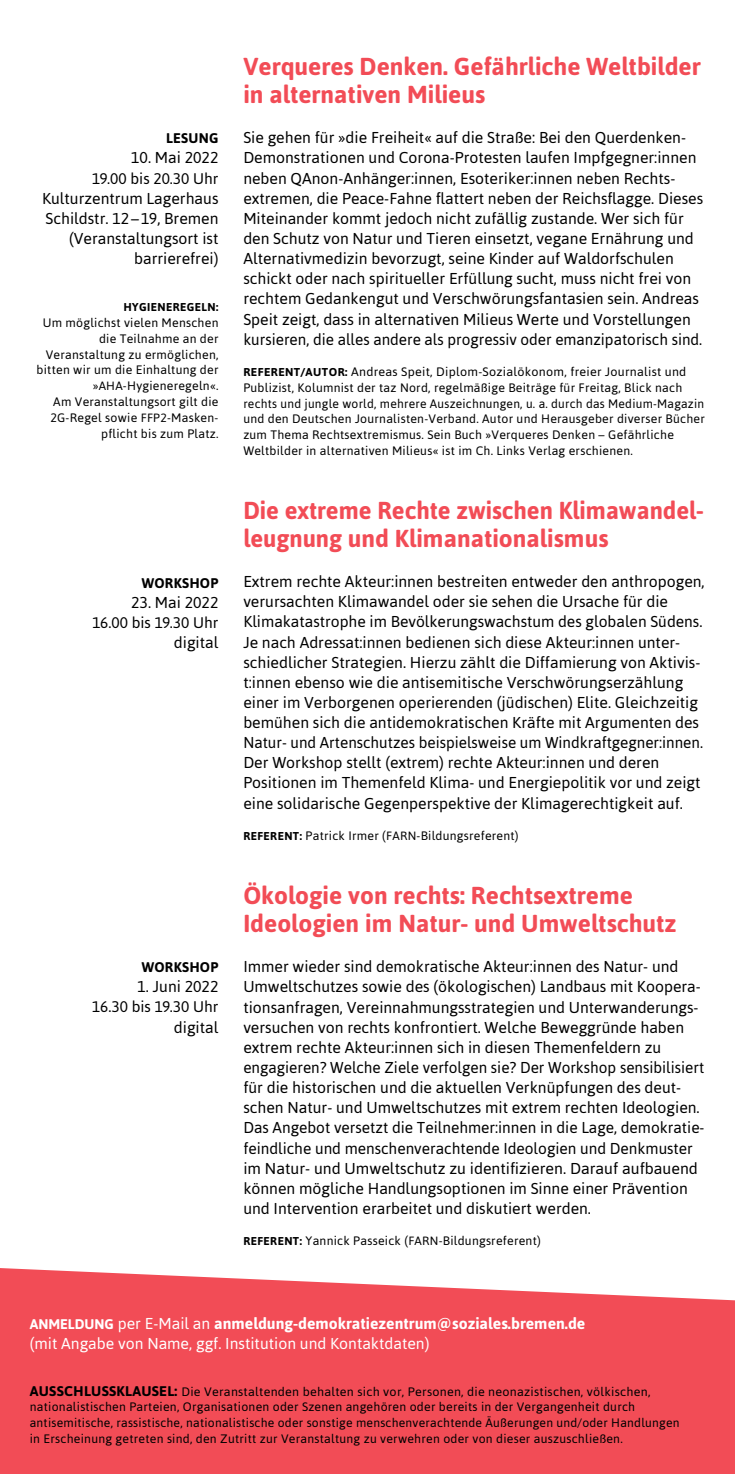
<style>
.page{position:relative;width:735px;height:1474px;background:#fff}
.page>*{position:absolute;margin:0;border:0;box-sizing:border-box;transform-origin:0 0}
.t1{font:700 24.5px/28px "Asap";color:#f24c56}
.t2{font:15.75px/20.1px "Asap";color:#000}
.t3{font:15.75px/20.1px "Asap";color:#fff}
.t4{font:15.4px "Asap";color:#000}
.t5{font:700 14px "Asap";letter-spacing:.02em;color:#000}
.t6{font:12.25px/15.8px "Asap";letter-spacing:.02em;color:#000}
.t7{font:700 11.38px "Asap";letter-spacing:.04em;color:#000}
.s1{font-size:11.9px}
.s2{font-weight:700;font-size:11.38px}
.s3{font-weight:700;font-size:14px}
.s4{font-weight:700}
</style>
<div class="page">
<svg style="left:0;top:1268px;width:734px;height:205px;fill:#f24c56"></svg>
<p class="t5" style="left:166px;top:130px;width:54px">LESUNG</p>
<p class="t2" style="left:131px;top:148px;width:89px">10. Mai 2022</p>
<p class="t4" style="left:92px;top:169px;width:128px">19.00 bis 20.30 Uhr</p>
<p class="t2" style="left:42px;top:188px;width:178px;text-align:right">Kulturzentrum Lagerhaus<br>Schildstr. 12–19, Bremen (Veranstaltungsort ist barrierefrei)</p>
<p class="t7" style="left:123px;top:301px;width:97px">HYGIENEREGELN:</p>
<p class="t6" style="left:37px;top:315px;width:183px;text-align:right">Um möglichst vielen Menschen die Teilnahme an der<br>Veranstaltung zu ermöglichen, bitten wir um die Einhaltung der »<span class="s1">AHA</span>-Hygieneregeln«.<br>Am Veranstaltungsort gilt die<br>2G-Regel sowie <span class="s1">FFP2</span>-Masken&shy;pflicht bis zum Platz.</p>
<p class="t5" style="left:142px;top:574px;width:78px">WORKSHOP</p>
<p class="t2" style="left:131px;top:592px;width:89px">23. Mai 2022</p>
<p class="t4" style="left:93px;top:613px;width:127px">16.00 bis 19.30 Uhr</p>
<p class="t2" style="left:174px;top:632px;width:46px">digital</p>
<p class="t5" style="left:142px;top:959px;width:78px">WORKSHOP</p>
<p class="t2" style="left:137px;top:976px;width:82px">1. Juni 2022</p>
<p class="t4" style="left:92px;top:998px;width:128px">16.30 bis 19.30 Uhr</p>
<p class="t2" style="left:174px;top:1016px;width:46px">digital</p>
<h1 class="t1" style="left:243px;top:52px;width:458px">Verqueres Denken. Gefährliche Weltbilder in alternativen Milieus</h1>
<p class="t2" style="left:243px;top:127px;width:461px">Sie gehen für »die Freiheit« auf die Straße: Bei den Querdenken-Demonstrationen und Corona-Protesten laufen Impfgegner:innen neben QAnon-Anhänger:innen, Esoteriker:innen neben Rechts&shy;ex-tremen, die Peace-Fahne flattert neben der Reichsflagge. Dieses Miteinander kommt jedoch nicht zufällig zustande. Wer sich für den Schutz von Natur und Tieren einsetzt, vegane Ernährung und Alternativmedizin bevorzugt, seine Kinder auf Waldorfschulen schickt oder nach spiritueller Erfüllung sucht, muss nicht frei von rechtem Gedankengut und Verschwörungsfantasien sein. Andreas Speit zeigt, dass in alternativen Milieus Werte und Vorstellungen kursieren, die alles andere als progressiv oder emanzipatorisch sind.</p>
<p class="t6" style="left:243px;top:364px;width:463px"><span class="s2">REFERENT/AUTOR:</span> Andreas Speit, Diplom-Sozialökonom, freier Journalist und Publizist, Kolumnist der taz Nord, regelmäßige Beiträge für Freitag, Blick nach rechts und jungle world, mehrere Auszeichnungen, u. a. durch das Medium-Magazin und den Deutschen Journalisten-Verband. Autor und Herausgeber diverser Bücher zum Thema Rechtsextremismus. Sein Buch »Verqueres Denken – Gefährliche Weltbilder in alternativen Milieus« ist im Ch. Links Verlag erschienen.</p>
<h1 class="t1" style="left:243px;top:496px;width:462px">Die extreme Rechte zwischen Klimawandel&shy;leugnung und Klimanationalismus</h1>
<p class="t2" style="left:243px;top:571px;width:462px">Extrem rechte Akteur:innen bestreiten entweder den anthropogen, verursachten Klimawandel oder sie sehen die Ursache für die Klimakatastrophe im Bevölkerungswachstum des globalen Südens.<br>Je nach Adressat:innen bedienen sich diese Akteur:innen unter&shy;schiedlicher Strategien. Hierzu zählt die Diffamierung von Aktivis&shy;t:innen ebenso wie die antisemitische Verschwörungserzählung einer im Verborgenen operierenden (jüdischen) Elite. Gleichzeitig bemühen sich die antidemokratischen Kräfte mit Argumenten des Natur- und Artenschutzes beispielsweise um Windkraftgegner:innen.<br>Der Workshop stellt (extrem) rechte Akteur:innen und deren Positionen im Themenfeld Klima- und Energiepolitik vor und zeigt eine solidarische Gegenperspektive der Klimagerechtigkeit auf.</p>
<p class="t6" style="left:243px;top:827px;width:277px"><span class="s2">REFERENT:</span> Patrick Irmer (<span class="s1">FARN</span>-Bildungsreferent)</p>
<h1 class="t1" style="left:243px;top:881px;width:434px">Ökologie von rechts: Rechtsextreme<br>Ideologien im Natur- und Umweltschutz</h1>
<p class="t2" style="left:243px;top:956px;width:462px">Immer wieder sind demokratische Akteur:innen des Natur- und Umweltschutzes sowie des (ökologischen) Landbaus mit Koopera&shy;tionsanfragen, Vereinnahmungsstrategien und Unterwanderungs&shy;versuchen von rechts konfrontiert. Welche Beweggründe haben extrem rechte Akteur:innen sich in diesen Themenfeldern zu engagieren? Welche Ziele verfolgen sie? Der Workshop sensibilisiert für die historischen und die aktuellen Verknüpfungen des deut&shy;schen Natur- und Umweltschutzes mit extrem rechten Ideologien.<br>Das Angebot versetzt die Teilnehmer:innen in die Lage, demokratie&shy;feindliche und menschenverachtende Ideologien und Denkmuster im Natur- und Umweltschutz zu identifizieren. Darauf aufbauend können mögliche Handlungsoptionen im Sinne einer Prävention und Intervention erarbeitet und diskutiert werden.</p>
<p class="t6" style="left:243px;top:1233px;width:299px"><span class="s2">REFERENT:</span> Yannick Passeick (<span class="s1">FARN</span>-Bildungsreferent)</p>
<p class="t3" style="left:30px;top:1313px;width:557px"><span class="s3">ANMELDUNG</span> per E-Mail an <span class="s4">anmeldung-demokratiezentrum@soziales.bremen.de </span>(mit Angabe von Name, ggf. Institution und Kontaktdaten)</p>
<p class="t6" style="left:30px;top:1383px;width:651px"><span class="s3">AUSSCHLUSSKLAUSEL:</span> Die Veranstaltenden behalten sich vor, Personen, die neonazistischen, völkischen, nationalistischen Parteien, Organisationen oder Szenen angehören oder bereits in der Vergangenheit durch antisemitische, rassistische, nationalistische oder sonstige menschenverachtende Äußerungen und/oder Handlungen in Erscheinung getreten sind, den Zutritt zur Veranstaltung zu verwehren oder von dieser auszuschließen.</p>
</div>
